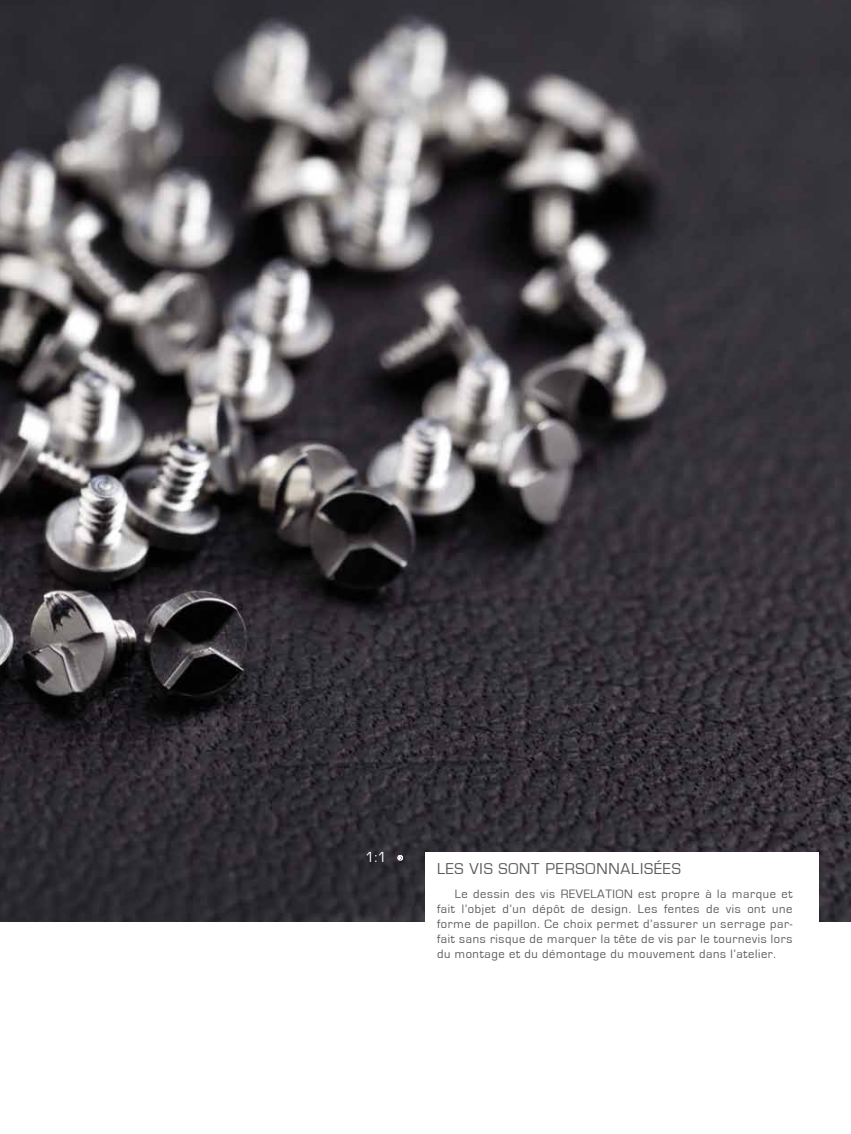
<style>
.page{position:relative;width:851px;height:1134px;background:#fff}
.page>*{position:absolute;margin:0;border:0;box-sizing:border-box;transform-origin:0 0}
.t1{font:16.25px "Eurostile";letter-spacing:.05em;color:#5d5a59}
.t2{font:15px "Eurostile";color:#fff}
.t3{font:12.5px/15px "Eurostile";letter-spacing:.05em;color:#5d5a59;text-align:justify}
</style>
<div class="page">
<img style="left:0;top:0;width:850px;height:921px">
<div style="left:425px;top:852px;width:394px;height:269px;background:#fff"></div>
<svg style="left:397px;top:855px;width:6px;height:6px"></svg>
<p class="t2" style="left:365px;top:849px;width:23px">1:1</p>
<h1 class="t1" style="left:437px;top:860px;width:245px">LES VIS SONT PERSONNALISÉES</h1>
<p class="t3" style="left:437px;top:887px;width:357px;text-indent:18px">Le dessin des vis REVELATION est propre à la marque et fait l’objet d’un dépôt de design. Les fentes de vis ont une forme de papillon. Ce choix permet d’assurer un serrage par&shy;fait sans risque de marquer la tête de vis par le tournevis lors du montage et du démontage du mouvement dans l’atelier.</p>
</div>
